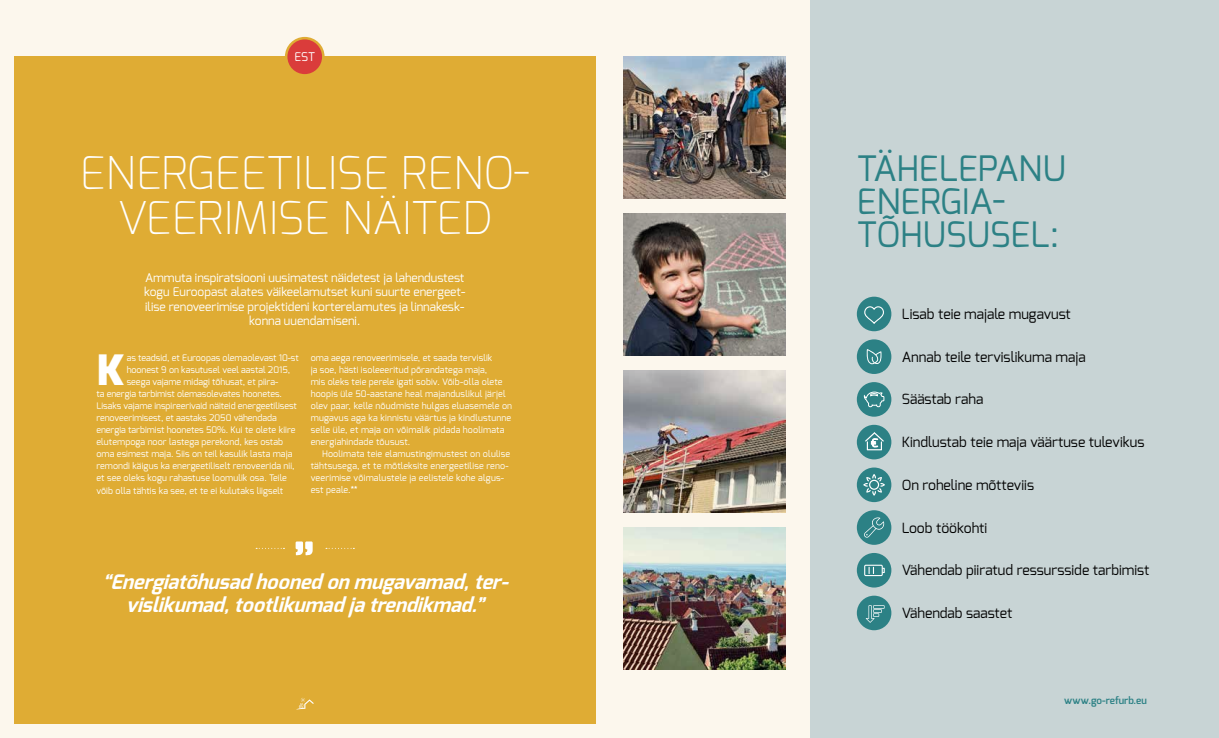
<style>
.page{position:relative;width:1219px;height:738px;background:#fff}
.page>*{position:absolute;margin:0;border:0;box-sizing:border-box;transform-origin:0 0}
.t1{font:200 45px/45px "Exo";color:#fff;text-align:center}
.t2{font:900 41.8px "Exo";color:#fff}
.t3{font:35px/33px "Exo";color:#2c8185}
.t4{font:italic 700 20px/23px "Exo";color:#fff;text-align:center}
.t5{font:14px "Exo";color:#000}
.t6{font:12px/14px "Exo";color:#fff;text-align:center}
.t7{font:600 10px "Exo";color:#2c8185}
.t8{font:9px/12px "Exo";letter-spacing:.01em;color:#fff}
.s1{font-family:"Clan";font-weight:500}
</style>
<div class="page">
<div style="left:0;top:0;width:879px;height:737px;background:#fcf7ed"></div>
<div style="left:811px;top:0;width:408px;height:737px;background:#c8d4d5"></div>
<div style="left:14px;top:57px;width:581px;height:666px;background:#dfac34"></div>
<div style="left:285px;top:37px;width:40px;height:40px;background:#dfac34;border-radius:50%"></div>
<div style="left:287px;top:39px;width:35px;height:35px;background:#da3c3b;border-radius:50%"></div>
<img style="left:624px;top:57px;width:162px;height:141px">
<img style="left:624px;top:213px;width:162px;height:142px">
<img style="left:624px;top:370px;width:162px;height:142px">
<img style="left:624px;top:527px;width:162px;height:141px">
<svg style="left:296px;top:541px;width:17px;height:15px"></svg>
<svg style="left:297px;top:697px;width:17px;height:12px"></svg>
<div style="left:857px;top:296px;width:34px;height:35px;background:#2c8185;border-radius:50%"></div>
<svg style="left:864px;top:306px;width:20px;height:18px"></svg>
<div style="left:857px;top:339px;width:34px;height:34px;background:#2c8185;border-radius:50%"></div>
<svg style="left:866px;top:349px;width:16px;height:15px"></svg>
<div style="left:857px;top:382px;width:34px;height:34px;background:#2c8185;border-radius:50%"></div>
<svg style="left:863px;top:391px;width:22px;height:16px"></svg>
<div style="left:857px;top:424px;width:34px;height:35px;background:#2c8185;border-radius:50%"></div>
<div style="left:857px;top:467px;width:34px;height:34px;background:#2c8185;border-radius:50%"></div>
<div style="left:857px;top:510px;width:34px;height:34px;background:#2c8185;border-radius:50%"></div>
<svg style="left:864px;top:517px;width:20px;height:20px"></svg>
<div style="left:857px;top:552px;width:34px;height:35px;background:#2c8185;border-radius:50%"></div>
<div style="left:857px;top:595px;width:34px;height:34px;background:#2c8185;border-radius:50%"></div>
<svg style="left:866px;top:605px;width:19px;height:17px"></svg>
<svg style="left:865px;top:432px;width:19px;height:18px"></svg>
<svg style="left:864px;top:564px;width:21px;height:11px"></svg>
<svg style="left:863px;top:474px;width:22px;height:21px"></svg>
<h3 class="t6" style="left:294px;top:50px;width:22px">EST</h3>
<h1 class="t1" style="left:80px;top:149px;width:452px">ENERGEETILISE RENO-<br>VEERIMISE NÄITED</h1>
<h3 class="t6" style="left:144px;top:271px;width:323px">Ammuta inspiratsiooni uusimatest näidetest ja lahendustest kogu Euroopast alates väikeelamutset kuni suurte energeet&shy;ilise renoveerimise projektideni korterelamutes ja linnakesk&shy;konna uuendamiseni.</h3>
<h2 class="t2" style="left:97px;top:343px;width:29px">K</h2>
<p class="t8" style="left:127px;top:352px;width:174px">as teadsid, et Euroopas olemaolevast 10-st</p>
<p class="t8" style="left:311px;top:352px;width:203px">oma aega renoveerimisele, et saada tervislik<br>ja soe, hästi isoleeeritud põrandatega maja,<br>mis oleks teie perele igati sobiv. Võib-olla olete hoopis üle 50-aastane heal majanduslikul järjel olev paar, kelle nõudmiste hulgas eluasemele on mugavus aga ka kinnistu väärtus ja kindlustunne selle üle, et maja on võimalik pidada hoolimata energiahindade tõusust.</p>
<p class="t8" style="left:311px;top:448px;width:201px;text-indent:11px">Hoolimata teie elamustingimustest on olulise tähtsusega, et te mõtleksite energeetilise reno&shy;veerimise võimalustele ja eelistele kohe algus&shy;est peale.<span class="s1">**</span></p>
<p class="t8" style="left:127px;top:364px;width:165px">hoonest 9 on kasutusel veel aastal 2015,</p>
<p class="t8" style="left:127px;top:376px;width:153px">seega vajame midagi tõhusat, et piira-</p>
<p class="t8" style="left:96px;top:388px;width:187px">ta energia tarbimist olemasolevates hoonetes.</p>
<p class="t8" style="left:96px;top:400px;width:202px">Lisaks vajame inspireerivaid näiteid energeetilisest</p>
<p class="t8" style="left:96px;top:412px;width:182px">renoveerimisest, et aastaks 2050 vähendada</p>
<p class="t8" style="left:96px;top:424px;width:201px">energia tarbimist hoonetes 50%. Kui te olete kiire</p>
<p class="t8" style="left:96px;top:436px;width:188px">elutempoga noor lastega perekond, kes ostab</p>
<p class="t8" style="left:96px;top:448px;width:198px">oma esimest maja. Siis on teil kasulik lasta maja</p>
<p class="t8" style="left:96px;top:460px;width:200px">remondi käigus ka energeetiliselt renoveerida nii,</p>
<p class="t8" style="left:96px;top:472px;width:192px">et see oleks kogu rahastuse loomulik osa. Teile</p>
<p class="t8" style="left:96px;top:484px;width:188px">võib olla tähtis ka see, et te ei kulutaks liigselt</p>
<h3 class="t4" style="left:102px;top:569px;width:414px">“Energiatõhusadhoonedonmugavamad,ter&shy;vislikumad,tootlikumadjatrendikmad.”</h3>
<h3 class="t3" style="left:857px;top:151px;width:211px">TÄHELEPANU<br>ENERGIA-<br>TÕHUSUSEL:</h3>
<h3 class="t5" style="left:902px;top:305px;width:171px">Lisab teie majale mugavust</h3>
<h3 class="t5" style="left:902px;top:347px;width:185px">Annab teile tervislikuma maja</h3>
<h3 class="t5" style="left:902px;top:390px;width:83px">Säästab raha</h3>
<h3 class="t5" style="left:902px;top:433px;width:244px">Kindlustab teie maja väärtuse tulevikus</h3>
<h3 class="t5" style="left:902px;top:475px;width:134px">On roheline mõtteviis</h3>
<h3 class="t5" style="left:902px;top:518px;width:87px">Loob töökohti</h3>
<h3 class="t5" style="left:902px;top:561px;width:249px">Vähendab piiratud ressursside tarbimist</h3>
<h3 class="t5" style="left:902px;top:603px;width:112px">Vähendab saastet</h3>
<p class="t7" style="left:1064px;top:693px;width:84px">www.go-refurb.eu</p>
</div>
